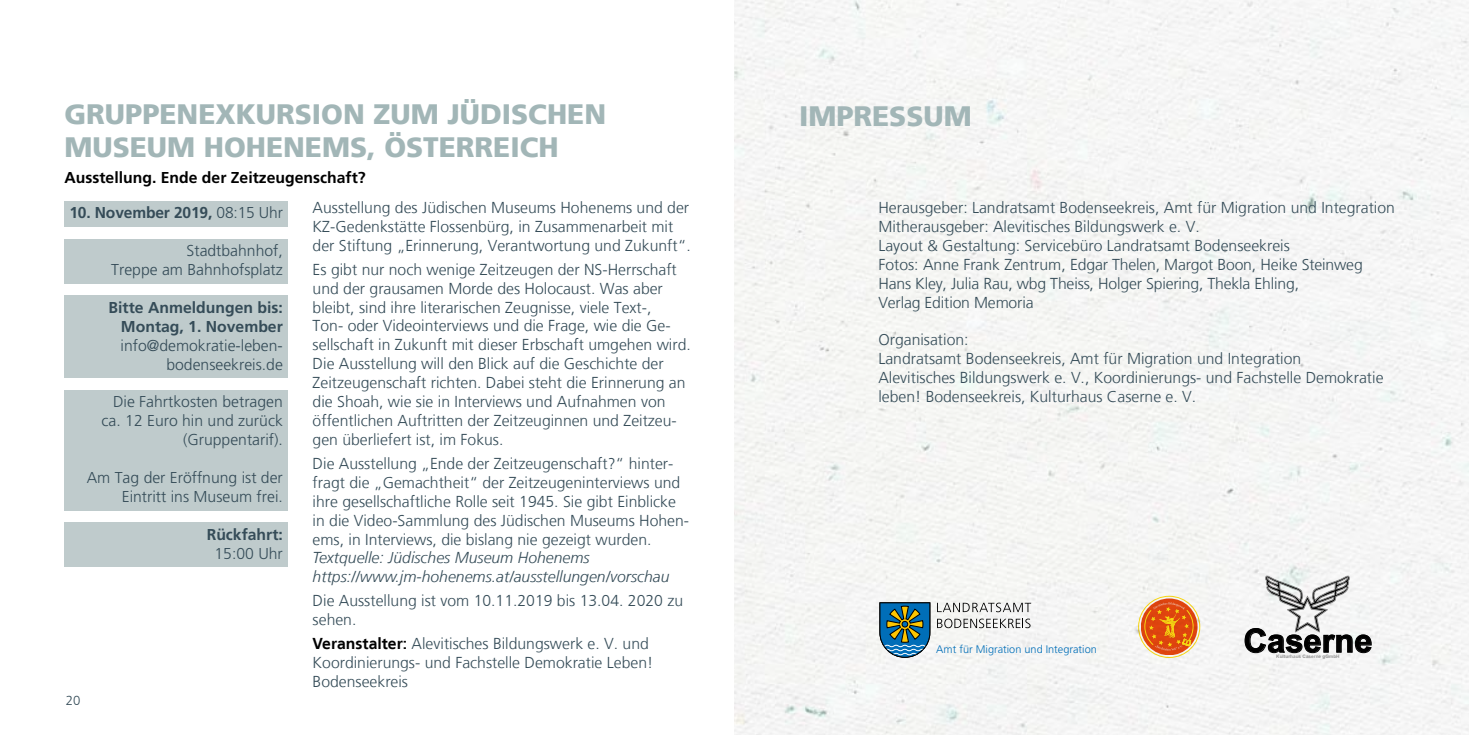
<style>
.page{position:relative;width:1469px;height:735px;background:#fff}
.page>*{position:absolute;margin:0;border:0;box-sizing:border-box;transform-origin:0 0}
.t1{font:700 32.73px "Arial";color:#000}
.t2{font:900 28px/33.6px "Frutiger LT";color:#a2b6b7}
.t3{font:300 15.75px/18.9px "Frutiger LT";color:#354c58}
.t4{font:300 15.75px/18.9px "Frutiger";color:#354c58;text-align:right}
.t5{font:italic 300 15.75px/18.9px "Frutiger LT";color:#354c58}
.t6{font:700 15.75px/18.9px "Frutiger";color:#354c58;text-align:right}
.t7{font:700 15.75px "Frutiger";color:#000}
.t8{font:300 13.12px "Frutiger LT";color:#354c58}
.t9{font:300 11.03px "Frutiger LT";color:#006eb8}
.t10{font:700 4.73px "Arial";color:#999}
.s1{font-weight:300}
.s2{font-weight:700;color:#000}
</style>
<div class="page">
<div style="left:734px;top:0;width:734px;height:734px;background:#f5f5f4"></div>
<div style="left:64px;top:201px;width:224px;height:25px;background:#bfcbcc"></div>
<div style="left:64px;top:238px;width:224px;height:45px;background:#bfcbcc"></div>
<div style="left:64px;top:295px;width:224px;height:45px;background:#bfcbcc"></div>
<div style="left:64px;top:333px;width:224px;height:45px;background:#bfcbcc"></div>
<div style="left:64px;top:390px;width:224px;height:63px;background:#bfcbcc"></div>
<div style="left:64px;top:446px;width:224px;height:26px;background:#bfcbcc"></div>
<div style="left:64px;top:465px;width:224px;height:45px;background:#bfcbcc"></div>
<div style="left:64px;top:522px;width:224px;height:45px;background:#bfcbcc"></div>
<svg style="left:1137px;top:594px;width:63px;height:64px"></svg>
<svg style="left:1140px;top:598px;width:57px;height:57px"></svg>
<svg style="left:1144px;top:602px;width:49px;height:48px;background:#e2681d"></svg>
<div style="left:1138px;top:595px;width:61px;height:62px;border:1px solid #ffde14;border-radius:50%"></div>
<svg style="left:937px;top:602px;width:94px;height:10px"></svg>
<svg style="left:937px;top:618px;width:93px;height:10px"></svg>
<svg style="left:879px;top:602px;width:51px;height:55px;background:#417785"></svg>
<div style="left:1231px;top:574px;width:153px;height:103px;background:#f5f5f5"></div>
<svg style="left:1244px;top:575px;width:127px;height:77px"></svg>
<h2 class="t2" style="left:64px;top:97px;width:543px">GRUPPENEXKURSION ZUM JÜDISCHEN<br>MUSEUM HOHENEMS, ÖSTERREICH</h2>
<p class="t7" style="left:64px;top:168px;width:303px">Ausstellung. Ende der Zeitzeugenschaft?</p>
<p class="t6" style="left:69px;top:203px;width:215px">10. November 2019, <span class="s1">08:15 Uhr</span></p>
<p class="t4" style="left:111px;top:241px;width:173px">Stadtbahnhof,<br>Treppe am Bahnhofsplatz</p>
<p class="t6" style="left:109px;top:297px;width:176px">Bitte Anmeldungen bis:<br>Montag, 1. November</p>
<p class="t4" style="left:121px;top:335px;width:164px">info@demokratie-leben&shy;bodenseekreis.de</p>
<p class="t4" style="left:102px;top:392px;width:183px">Die Fahrtkosten betragen ca. 12 Euro hin und zurück (Gruppentarif).</p>
<p class="t4" style="left:87px;top:468px;width:198px">Am Tag der Eröffnung ist der<br>Eintritt ins Museum frei.</p>
<p class="t6" style="left:207px;top:524px;width:78px">Rückfahrt:</p>
<p class="t4" style="left:214px;top:543px;width:70px">15:00 Uhr</p>
<p class="t8" style="left:66px;top:692px;width:16px">20</p>
<p class="t3" style="left:313px;top:198px;width:380px">Ausstellung des Jüdischen Museums Hohenems und der<br>KZ-Gedenkstätte Flossenbürg, in Zusammenarbeit mit der Stiftung „Erinnerung, Verantwortung und Zukunft“.</p>
<p class="t3" style="left:313px;top:260px;width:380px">Es gibt nur noch wenige Zeitzeugen der NS-Herrschaft und der grausamen Morde des Holocaust. Was aber bleibt, sind ihre literarischen Zeugnisse, viele Text-,<br>Ton- oder Videointerviews und die Frage, wie die Ge&shy;sellschaft in Zukunft mit dieser Erbschaft umgehen wird.<br>Die Ausstellung will den Blick auf die Geschichte der Zeitzeugenschaft richten. Dabei steht die Erinnerung an die Shoah, wie sie in Interviews und Aufnahmen von öffentlichen Auftritten der Zeitzeuginnen und Zeitzeu&shy;gen überliefert ist, im Fokus.</p>
<p class="t3" style="left:313px;top:454px;width:377px">Die Ausstellung „Ende der Zeitzeugenschaft?“ hinter&shy;fragt die „Gemachtheit“ der Zeitzeugeninterviews und ihre gesellschaftliche Rolle seit 1945. Sie gibt Einblicke in die Video-Sammlung des Jüdischen Museums Hohen&shy;ems, in Interviews, die bislang nie gezeigt wurden.</p>
<p class="t5" style="left:313px;top:548px;width:358px">Textquelle: Jüdisches Museum Hohenems https://www.jm-hohenems.at/ausstellungen/vorschau</p>
<p class="t3" style="left:313px;top:591px;width:372px">Die Ausstellung ist vom 10.11.2019 bis 13.04. 2020 zu sehen.</p>
<p class="t3" style="left:313px;top:634px;width:342px"><span class="s2">Veranstalter:</span> Alevitisches Bildungswerk e. V. und<br>Koordinierungs- und Fachstelle Demokratie Leben!<br>Bodenseekreis</p>
<h2 class="t2" style="left:799px;top:99px;width:174px">IMPRESSUM</h2>
<p class="t3" style="left:878px;top:198px;width:518px">Herausgeber: Landratsamt Bodenseekreis, Amt für Migration und Integration Mitherausgeber: Alevitisches Bildungswerk e. V.<br>Layout &amp; Gestaltung: Servicebüro Landratsamt Bodenseekreis<br>Fotos: Anne Frank Zentrum, Edgar Thelen, Margot Boon, Heike Steinweg Hans Kley, Julia Rau, wbg Theiss, Holger Spiering, Thekla Ehling,<br>Verlag Edition Memoria</p>
<p class="t3" style="left:878px;top:330px;width:506px">Organisation:<br>Landratsamt Bodenseekreis, Amt für Migration und Integration<br>Alevitisches Bildungswerk e. V., Koordinierungs- und Fachstelle Demokratie leben! Bodenseekreis, Kulturhaus Caserne e. V.</p>
<p class="t9" style="left:936px;top:642px;width:162px">Amt für Migration und Integration</p>
<h1 class="t1" style="left:1243px;top:617px;width:130px">Caserne</h1>
<p class="t10" style="left:1276px;top:652px;width:65px">Kulturhaus Caserne gGmbH</p>
</div>
